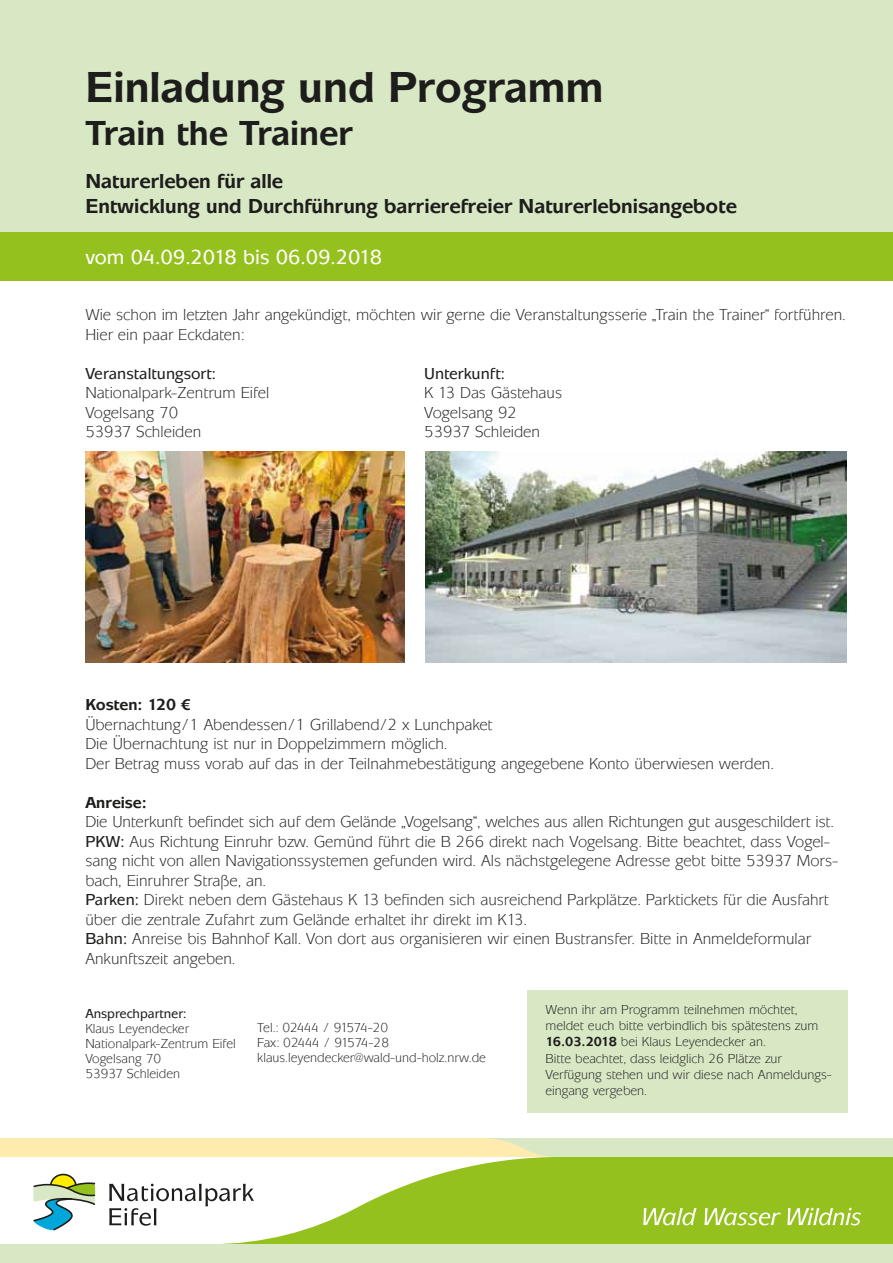
<style>
.page{position:relative;width:893px;height:1263px;background:#fff}
.page>*{position:absolute;margin:0;border:0;box-sizing:border-box;transform-origin:0 0}
.t1{font:700 45px "ITC Mixage";color:#1d1d1b}
.t2{font:700 36px "ITC Mixage";color:#1d1d1b}
.t3{font:700 21px/25.2px "ITC Mixage";color:#1d1d1b}
.t4{font:500 21px "ITC Mixage";color:#fff}
.t5{font:16.5px/19.5px "ITC Mixage";color:#1d1d1b}
.t6{font:500 16.5px "ITC Mixage";color:#1d1d1b}
.t7{font:700 16.5px "ITC Mixage";color:#1d1d1b}
.t8{font:13.5px/15px "ITC Mixage";color:#1d1d1b}
.t9{font:500 13.5px "ITC Mixage";color:#1d1d1b}
.s1{font-weight:500}
.s2{font-weight:700}
</style>
<div class="page">
<div style="left:0;top:0;width:893px;height:231px;background:#d8e8c5"></div>
<div style="left:0;top:232px;width:893px;height:49px;background:#95c11f"></div>
<div style="left:527px;top:990px;width:321px;height:122px;background:#d8e8c5"></div>
<svg style="left:222px;top:1157px;width:671px;height:87px;fill:#95c11f"></svg>
<svg style="left:109px;top:1184px;width:145px;height:42px"></svg>
<svg style="left:33px;top:1173px;width:63px;height:58px"></svg>
<svg style="left:643px;top:1208px;width:54px;height:17px"></svg>
<svg style="left:704px;top:1208px;width:77px;height:17px"></svg>
<svg style="left:787px;top:1208px;width:74px;height:17px"></svg>
<div style="left:0;top:1138px;width:893px;height:19px;background:#d8e8c5"></div>
<div style="left:0;top:1138px;width:551px;height:19px;background:#ffebae"></div>
<div style="left:0;top:1244px;width:893px;height:19px;background:#d8e8c5"></div>
<img style="left:86px;top:451px;width:318px;height:212px">
<img style="left:425px;top:451px;width:421px;height:212px">
<h1 class="t1" style="left:85px;top:60px;width:520px">Einladung und Programm</h1>
<h2 class="t2" style="left:85px;top:112px;width:269px">Train the Trainer</h2>
<p class="t3" style="left:85px;top:168px;width:653px">Naturerleben für alle<br>Entwicklung und Durchführung barrierefreier Naturerlebnisangebote</p>
<p class="t4" style="left:85px;top:245px;width:298px">vom 04.09.2018 bis 06.09.2018</p>
<p class="t5" style="left:85px;top:305px;width:762px">Wie schon im letzten Jahr angekündigt, möchten wir gerne die Veranstaltungsserie „Train the Trainer“ fortführen.<br>Hier ein paar Eckdaten:</p>
<p class="t6" style="left:85px;top:364px;width:132px">Veranstaltungsort:</p>
<p class="t6" style="left:424px;top:364px;width:82px">Unterkunft:</p>
<p class="t5" style="left:85px;top:383px;width:185px">Nationalpark-Zentrum Eifel</p>
<p class="t5" style="left:424px;top:383px;width:139px">K 13 Das Gästehaus</p>
<p class="t5" style="left:85px;top:403px;width:94px">Vogelsang 70</p>
<p class="t5" style="left:424px;top:403px;width:94px">Vogelsang 92</p>
<p class="t5" style="left:85px;top:422px;width:117px">53937 Schleiden</p>
<p class="t5" style="left:424px;top:422px;width:117px">53937 Schleiden</p>
<p class="t7" style="left:85px;top:695px;width:106px">Kosten: 120 €</p>
<p class="t5" style="left:85px;top:715px;width:690px">Übernachtung/1 Abendessen/1 Grillabend/2 x Lunchpaket<br>Die Übernachtung ist nur in Doppelzimmern möglich.<br>Der Betrag muss vorab auf das in der Teilnahmebestätigung angegebene Konto überwiesen werden.</p>
<p class="t7" style="left:85px;top:793px;width:63px">Anreise:</p>
<p class="t5" style="left:85px;top:812px;width:754px">Die Unterkunft befindet sich auf dem Gelände „Vogelsang“, welches aus allen Richtungen gut ausgeschildert ist.<br><span class="s1">PKW:</span> Aus Richtung Einruhr bzw. Gemünd führt die B 266 direkt nach Vogelsang. Bitte beachtet, dass Vogel&shy;sang nicht von allen Navigationssystemen gefunden wird. Als nächstgelegene Adresse gebt bitte 53937 Mors&shy;bach, Einruhrer Straße, an.<br><span class="s1">Parken:</span> Direkt neben dem Gästehaus K 13 befinden sich ausreichend Parkplätze. Parktickets für die Ausfahrt über die zentrale Zufahrt zum Gelände erhaltet ihr direkt im K13.<br><span class="s1">Bahn:</span> Anreise bis Bahnhof Kall. Von dort aus organisieren wir einen Bustransfer. Bitte in Anmeldeformular Ankunftszeit angeben.</p>
<p class="t9" style="left:85px;top:1006px;width:103px">Ansprechpartner:</p>
<p class="t8" style="left:85px;top:1021px;width:152px">Klaus Leyendecker<br>Nationalpark-Zentrum Eifel<br>Vogelsang 70<br>53937 Schleiden</p>
<p class="t8" style="left:257px;top:1020px;width:230px">Tel.: 02444 / 91574-20<br>Fax: 02444 / 91574-28 klaus.leyendecker@wald-und-holz.nrw.de</p>
<p class="t8" style="left:546px;top:1002px;width:288px;line-height:16.2px">Wenn ihr am Programm teilnehmen möchtet, meldet euch bitte verbindlich bis spätestens zum <span class="s2">16.03.2018</span> bei Klaus Leyendecker an.<br>Bitte beachtet, dass leidglich 26 Plätze zur Verfügung stehen und wir diese nach Anmeldungs&shy;eingang vergeben.</p>
</div>
